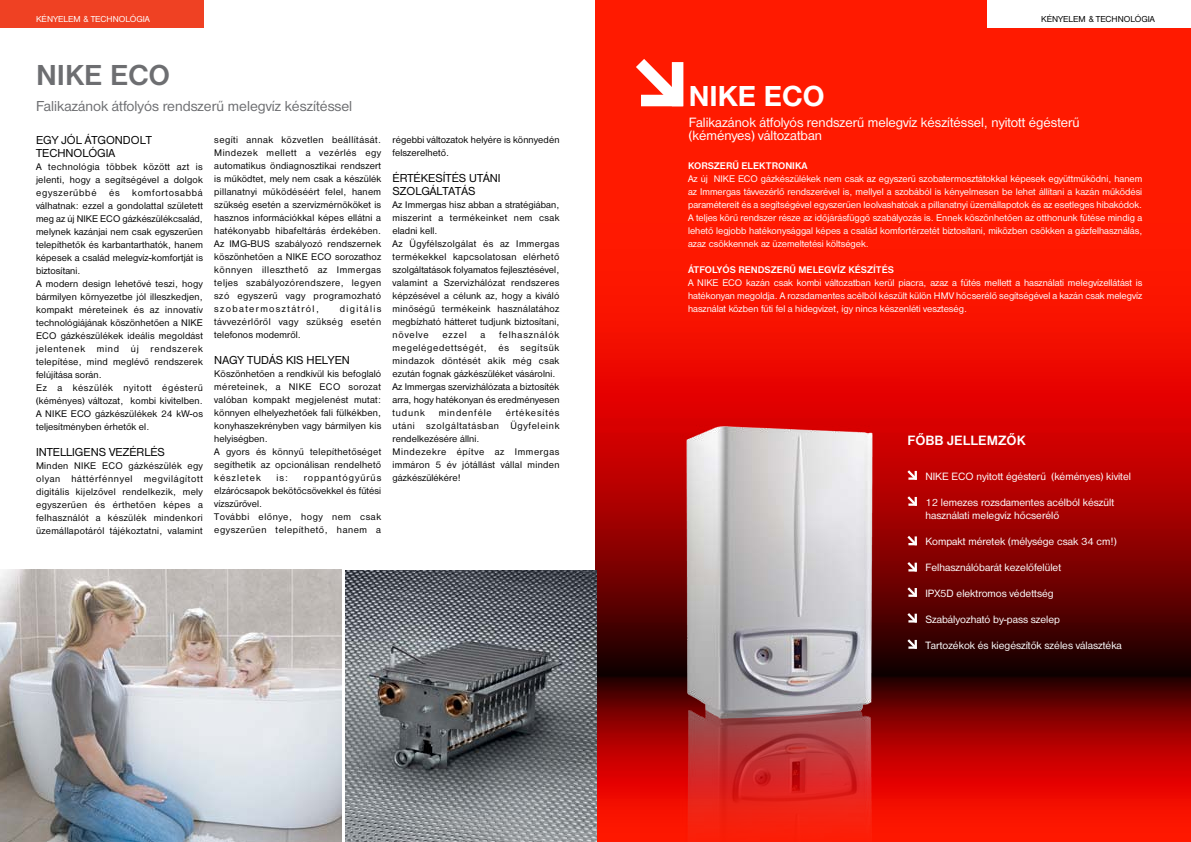
<style>
.page{position:relative;width:1191px;height:842px;background:#fff}
.page>*{position:absolute;margin:0;border:0;box-sizing:border-box;transform-origin:0 0}
.t1{font:700 30px "Nimbus San DEE";color:#6d6e71}
.t2{font:700 28px "Helvetica Neue LT Std";color:#fff}
.t3{font:15px "Nimbus San DEE";color:#6d6e71}
.t4{font:14px/13px "Nimbus San DEE";color:#fff}
.t5{font:700 14px "Nimbus San DEE";color:#fff}
.t6{font:12px/13px "Nimbus San DEE";color:#000}
.t7{font:11px/13px "Nimbus San DEE";color:#fff}
.t8{font:10px/13px "Nimbus San DEE";letter-spacing:.02em;color:#000}
.t9{font:10px/13px "Nimbus San DEE";color:#fff;text-align:justify}
.t10{font:10px/13px "Nimbus San DEE";letter-spacing:.065em;color:#000}
.t11{font:10px/13px "Nimbus San DEE";letter-spacing:.055em;color:#000}
.t12{font:700 10px "Nimbus San DEE";color:#fff}
.t13{font:10px "Nimbus San DEE";letter-spacing:.085em;color:#000}
.t14{font:9px "Nimbus San DEE";color:#fff}
.t15{font:9px "Nimbus San DEE";color:#000}
.t16{font:9px "Nimbus San DEE Blac";color:#fff}
</style>
<div class="page">
<img style="left:595px;top:0;width:596px;height:842px">
<svg style="left:623px;top:47px;width:68px;height:68px;background:#ff3923"></svg>
<div style="left:641px;top:95px;width:42px;height:11px;background:#fff"></div>
<div style="left:672px;top:62px;width:11px;height:44px;background:#fff"></div>
<svg style="left:905px;top:468px;width:13px;height:13px"></svg>
<svg style="left:905px;top:494px;width:13px;height:13px"></svg>
<svg style="left:905px;top:533px;width:13px;height:14px"></svg>
<svg style="left:905px;top:611px;width:13px;height:13px"></svg>
<svg style="left:905px;top:637px;width:13px;height:13px"></svg>
<svg style="left:905px;top:560px;width:13px;height:13px"></svg>
<svg style="left:905px;top:585px;width:13px;height:13px"></svg>
<div style="left:0;top:0;width:203px;height:28px;background:#ef4123"></div>
<div style="left:987px;top:0;width:204px;height:28px;background:#fff"></div>
<img style="left:0;top:570px;width:341px;height:272px">
<img style="left:346px;top:570px;width:250px;height:272px">
<img style="left:640px;top:378px;width:259px;height:464px">
<p class="t16" style="left:36px;top:14px;width:82px">MŰSZAKI ADATOK</p>
<p class="t14" style="left:36px;top:14px;width:115px">KÉNYELEM &amp; TECHNOLÓGIA</p>
<p class="t15" style="left:1041px;top:14px;width:115px">KÉNYELEM &amp; TECHNOLÓGIA</p>
<h1 class="t1" style="left:36px;top:58px;width:136px">NIKE ECO</h1>
<h3 class="t3" style="left:36px;top:98px;width:318px">Falikazánok átfolyós rendszerű melegvíz készítéssel</h3>
<p class="t8" style="left:214px;top:133px;width:168px;text-align:justify">segíti annak közvetlen beállítását.<br>Mindezek mellett a vezérlés egy automatikus öndiagnosztikai rendszert is működtet, mely nem csak a készülék pillanatnyi működéséért felel, hanem szükség esetén a szervizmérnököket is hasznos információkkal képes ellátni a hatékonyabb hibafeltárás érdekében.<br>Az IMG-BUS szabályozó rendszernek köszönhetően a NIKE ECO sorozathoz könnyen illeszthető az Immergas teljes szabályozórendszere, legyen szó egyszerű vagy programozható szobatermosztátról,</p>
<p class="t6" style="left:36px;top:134px;width:117px">EGY JÓL ÁTGONDOLT<br>TECHNOLÓGIA</p>
<p class="t8" style="left:36px;top:161px;width:168px">A technológia többek között azt is jelenti, hogy a segítségével a dolgok egyszerűbbé és komfortosabbá válhatnak: ezzel a gondolattal született meg az új NIKE ECO gázkészülékcsalád, melynek kazánjai nem csak egyszerűen telepíthetők és karbantarthatók, hanem képesek a család melegvíz-komfortját is biztosítani.<br>A modern design lehetővé teszi, hogy bármilyen környezetbe jól illeszkedjen, kompakt méreteinek és az innovatív technológiájának köszönhetően a NIKE ECO gázkészülékek ideális megoldást jelentenek mind új rendszerek telepítése, mind meglévő rendszerek felújítása során.<br>Ez a készülék nyitott égésterű (kéményes) változat, kombi kivitelben.<br>A NIKE ECO gázkészülékek 24 kW-os teljesítményben érhetők el.</p>
<p class="t6" style="left:36px;top:446px;width:130px">INTELLIGENS VEZÉRLÉS</p>
<p class="t8" style="left:36px;top:460px;width:168px;text-align:justify">Minden NIKE ECO gázkészülék egy olyan háttérfénnyel megvilágított digitális kijelzővel rendelkezik, mely egyszerűen és érthetően képes a felhasználót a készülék mindenkori üzemállapotáról tájékoztatni, valamint</p>
<p class="t8" style="left:214px;top:302px;width:168px;text-align:justify;text-indent:126px">digitális távvezérlőről vagy szükség esetén telefonos modemről.</p>
<p class="t6" style="left:214px;top:353px;width:137px">NAGY TUDÁS KIS HELYEN</p>
<p class="t8" style="left:214px;top:367px;width:168px">Köszönhetően a rendkívül kis befoglaló méreteinek, a NIKE ECO sorozat valóban kompakt megjelenést mutat: könnyen elhelyezhetőek fali fülkékben, konyhaszekrényben vagy bármilyen kis helyiségben.<br>A gyors és könnyű telepíthetőséget segíthetik az opcionálisan rendelhető készletek</p>
<p class="t11" style="left:214px;top:471px;width:168px;text-indent:90px">roppantógyűrűs elzárócsapok bekötőcsövekkel és fűtési vízszűrővel.<br>További előnye, hogy nem csak egyszerűen telepíthető, hanem a</p>
<p class="t8" style="left:277px;top:471px;width:13px">is:</p>
<p class="t8" style="left:392px;top:133px;width:168px">régebbi változatok helyére is könnyedén felszerelhető.</p>
<p class="t6" style="left:392px;top:171px;width:110px">ÉRTÉKESÍTÉS UTÁNI<br>SZOLGÁLTATÁS</p>
<p class="t8" style="left:392px;top:198px;width:168px">Az Immergas hisz abban a stratégiában, miszerint a termékeinket nem csak eladni kell.<br>Az Ügyfélszolgálat és az Immergas termékekkel kapcsolatosan elérhető szolgáltatások folyamatos fejlesztésével, valamint a Szervizhálózat rendszeres képzésével a célunk az, hogy a kiváló minőségű termékeink használatához megbízható hátteret tudjunk biztosítani, növelve</p>
<p class="t8" style="left:392px;top:328px;width:168px;text-indent:107px">felhasználók megelégedettségét, és segítsük mindazok döntését akik még csak ezután fognak gázkészüléket vásárolni.<br>Az Immergas szervizhálózata a biztosíték arra, hogy hatékonyan és eredményesen tudunk</p>
<p class="t8" style="left:442px;top:328px;width:26px">ezzel</p>
<p class="t8" style="left:480px;top:328px;width:6px">a</p>
<p class="t10" style="left:392px;top:406px;width:168px;text-indent:113px">értékesítés utáni szolgáltatásban Ügyfeleink rendelkezésére állni.<br>Mindezekre építve az Immergas immáron 5 év jótállást vállal minden gázkészülékére!</p>
<p class="t13" style="left:439px;top:407px;width:55px">mindenféle</p>
<h2 class="t2" style="left:688px;top:79px;width:137px">NIKE ECO</h2>
<h3 class="t4" style="left:688px;top:116px;width:392px">Falikazánok átfolyós rendszerű melegvíz készítéssel, nyitott égésterű (kéményes) változatban</h3>
<p class="t12" style="left:688px;top:160px;width:121px">KORSZERŰ ELEKTRONIKA</p>
<p class="t9" style="left:688px;top:172px;width:456px">Az új NIKE ECO gázkészülékek nem csak az egyszerű szobatermosztátokkal képesek együttműködni, hanem az Immergas távvezérlő rendszerével is, mellyel a szobából is kényelmesen be lehet állítani a kazán működési paramétereit és a segítségével egyszerűen leolvashatóak a pillanatnyi üzemállapotok és az esetleges hibakódok.<br>A teljes körű rendszer része az időjárásfüggő szabályozás is. Ennek köszönhetően az otthonunk fűtése mindig a lehető legjobb hatékonysággal képes a család komfortérzetét biztosítani, miközben csökken a gázfelhasználás, azaz csökkennek az üzemeltetési költségek.</p>
<p class="t12" style="left:688px;top:264px;width:207px">ÁTFOLYÓS RENDSZERŰ MELEGVÍZ KÉSZÍTÉS</p>
<p class="t9" style="left:688px;top:276px;width:456px">A NIKE ECO kazán csak kombi változatban kerül piacra, azaz a fűtés mellett a használati melegvízellátást is hatékonyan megoldja. A rozsdamentes acélból készült külön HMV hőcserélő segítségével a kazán csak melegvíz használat közben fűti fel a hidegvizet, így nincs készenléti veszteség.</p>
<h3 class="t5" style="left:907px;top:432px;width:120px">FŐBB JELLEMZŐK</h3>
<p class="t7" style="left:925px;top:470px;width:207px">NIKE ECO nyitott égésterű (kéményes) kivitel</p>
<p class="t7" style="left:925px;top:496px;width:190px">12 lemezes rozsdamentes acélból készült használati melegvíz hőcserélő</p>
<p class="t7" style="left:925px;top:535px;width:193px">Kompakt méretek (mélysége csak 34 cm!)</p>
<p class="t7" style="left:925px;top:561px;width:137px">Felhasználóbarát kezelőfelület</p>
<p class="t7" style="left:925px;top:587px;width:130px">IPX5D elektromos védettség</p>
<p class="t7" style="left:925px;top:613px;width:136px">Szabályozható by-pass szelep</p>
<p class="t7" style="left:925px;top:639px;width:198px">Tartozékok és kiegészítők széles választéka</p>
</div>
